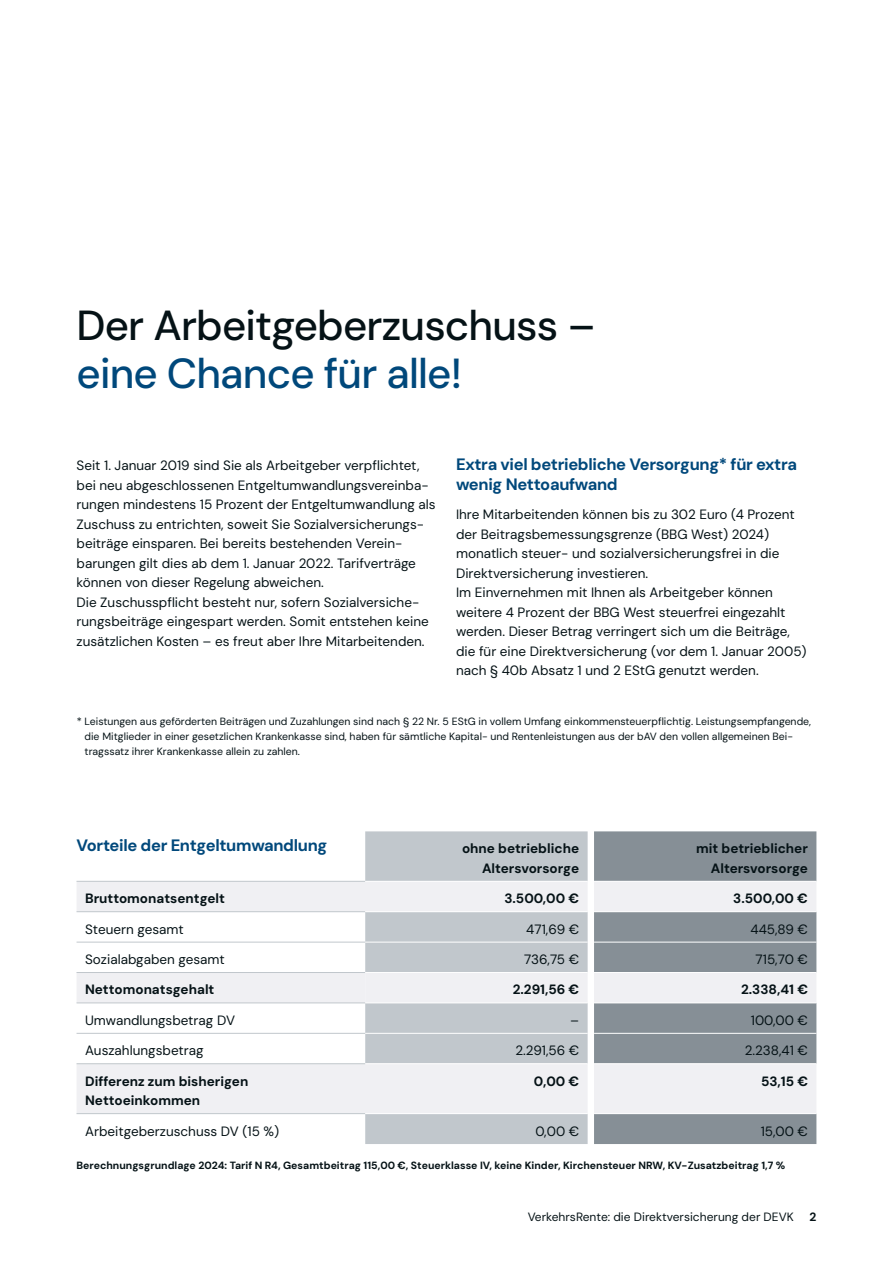
<style>
.page{position:relative;width:893px;height:1263px;background:#fff}
.page>*{position:absolute;margin:0;border:0;box-sizing:border-box;transform-origin:0 0}
.t1{font:500 42px "DM Sans";letter-spacing:-.02em;color:#051216}
.t2{font:500 42px "DM Sans";letter-spacing:-.02em;color:#00487b}
.t3{font:700 16.5px/19.5px "DM Sans";letter-spacing:-.02em;color:#00487b}
.t4{font:13.5px/19.5px "DM Sans";color:#051216}
.t5{font:700 13.5px/19.5px "DM Sans";color:#051216;text-align:right}
.t6{font:12px "DM Sans";color:#051216}
.t7{font:700 12px "DM Sans";color:#051216}
.t8{font:10.5px/15px "DM Sans";color:#051216}
.t9{font:700 10.5px "DM Sans";color:#051216}
</style>
<div class="page">
<div style="left:365px;top:831px;width:223px;height:313px;background:#c1c7cc"></div>
<div style="left:594px;top:831px;width:222px;height:313px;background:#868f96"></div>
<svg style="left:77px;top:882px;width:739px;height:231px"></svg>
<div style="left:365px;top:972px;width:451px;height:31px;background:#f0f0f3"></div>
<hr style="left:77px;top:881px;width:288px;height:1px;background:#c1c7cc">
<hr style="left:77px;top:911px;width:288px;height:1px;background:#c1c7cc">
<hr style="left:77px;top:942px;width:288px;height:1px;background:#c1c7cc">
<hr style="left:77px;top:972px;width:288px;height:1px;background:#c1c7cc">
<hr style="left:77px;top:1003px;width:288px;height:1px;background:#c1c7cc">
<hr style="left:77px;top:1033px;width:288px;height:1px;background:#c1c7cc">
<hr style="left:77px;top:1063px;width:288px;height:1px;background:#c1c7cc">
<hr style="left:77px;top:1113px;width:288px;height:1px;background:#c1c7cc">
<hr style="left:365px;top:881px;width:223px;height:1px;background:#fff">
<hr style="left:365px;top:911px;width:223px;height:1px;background:#fff">
<hr style="left:365px;top:942px;width:223px;height:1px;background:#fff">
<hr style="left:365px;top:972px;width:223px;height:1px;background:#fff">
<hr style="left:365px;top:1003px;width:223px;height:1px;background:#fff">
<hr style="left:365px;top:1033px;width:223px;height:1px;background:#fff">
<hr style="left:365px;top:1063px;width:223px;height:1px;background:#fff">
<hr style="left:365px;top:1113px;width:223px;height:1px;background:#fff">
<hr style="left:594px;top:881px;width:222px;height:1px;background:#fff">
<hr style="left:594px;top:911px;width:222px;height:1px;background:#fff">
<hr style="left:594px;top:942px;width:222px;height:1px;background:#fff">
<hr style="left:594px;top:972px;width:222px;height:1px;background:#fff">
<hr style="left:594px;top:1003px;width:222px;height:1px;background:#fff">
<hr style="left:594px;top:1033px;width:222px;height:1px;background:#fff">
<hr style="left:594px;top:1063px;width:222px;height:1px;background:#fff">
<hr style="left:594px;top:1113px;width:222px;height:1px;background:#fff">
<h1 class="t1" style="left:77px;top:300px;width:521px">Der Arbeitgeberzuschuss –</h1>
<h1 class="t2" style="left:77px;top:358px;width:387px">eine Chance für alle!</h1>
<p class="t4" style="left:77px;top:456px;width:361px">Seit 1. Januar 2019 sind Sie als Arbeitgeber verpflichtet, bei neu abgeschlossenen Entgeltumwandlungsvereinba&shy;rungen mindestens 15 Prozent der Entgeltumwandlung als Zuschuss zu entrichten, soweit Sie Sozialversicherungs&shy;beiträge einsparen. Bei bereits bestehenden Verein&shy;barungen gilt dies ab dem 1. Januar 2022. Tarifverträge können von dieser Regelung abweichen.<br>Die Zuschusspflicht besteht nur, sofern Sozialversiche&shy;rungsbeiträge eingespart werden. Somit entstehen keine zusätzlichen Kosten – es freut aber Ihre Mitarbeitenden.</p>
<p class="t3" style="left:456px;top:456px;width:343px">Extra viel betriebliche Versorgung* für extra wenig Nettoaufwand</p>
<p class="t4" style="left:456px;top:505px;width:352px">Ihre Mitarbeitenden können bis zu 302 Euro (4 Prozent der Beitragsbemessungsgrenze (BBG West) 2024) monatlich steuer- und sozialversicherungsfrei in die Direktversicherung investieren.<br>Im Einvernehmen mit Ihnen als Arbeitgeber können weitere 4 Prozent der BBG West steuerfrei eingezahlt werden. Dieser Betrag verringert sich um die Beiträge, die für eine Direktversicherung (vor dem 1. Januar 2005) nach § 40b Absatz 1 und 2 EStG genutzt werden.</p>
<p class="t8" style="left:85px;top:713px;width:728px;text-indent:-8px">* Leistungen aus geförderten Beiträgen und Zuzahlungen sind nach § 22 Nr. 5 EStG in vollem Umfang einkommensteuerpflichtig. Leistungsempfangende, die Mitglieder in einer gesetzlichen Krankenkasse sind, haben für sämtliche Kapital- und Rentenleistungen aus der bAV den vollen allgemeinen Bei&shy;tragssatz ihrer Krankenkasse allein zu zahlen.</p>
<p class="t3" style="left:77px;top:837px;width:252px">Vorteile der Entgeltumwandlung</p>
<p class="t5" style="left:462px;top:840px;width:119px">ohne betriebliche<br>Altersvorsorge</p>
<p class="t5" style="left:696px;top:840px;width:113px">mit betrieblicher<br>Altersvorsorge</p>
<p class="t5" style="left:85px;top:890px;width:141px">Bruttomonatsentgelt</p>
<p class="t5" style="left:504px;top:890px;width:76px">3.500,00 €</p>
<p class="t5" style="left:733px;top:890px;width:76px">3.500,00 €</p>
<p class="t4" style="left:85px;top:920px;width:100px">Steuern gesamt</p>
<p class="t4" style="left:526px;top:920px;width:54px">471,69 €</p>
<p class="t4" style="left:750px;top:920px;width:59px">445,89 €</p>
<p class="t4" style="left:85px;top:950px;width:141px">Sozialabgaben gesamt</p>
<p class="t4" style="left:524px;top:950px;width:56px">736,75 €</p>
<p class="t4" style="left:755px;top:950px;width:54px">715,70 €</p>
<p class="t5" style="left:85px;top:981px;width:131px">Nettomonatsgehalt</p>
<p class="t5" style="left:513px;top:981px;width:68px">2.291,56 €</p>
<p class="t5" style="left:741px;top:981px;width:68px">2.338,41 €</p>
<p class="t4" style="left:85px;top:1011px;width:151px">Umwandlungsbetrag DV</p>
<p class="t4" style="left:570px;top:1011px;width:11px">–</p>
<p class="t4" style="left:751px;top:1011px;width:59px">100,00 €</p>
<p class="t4" style="left:85px;top:1041px;width:120px">Auszahlungsbetrag</p>
<p class="t4" style="left:515px;top:1041px;width:65px">2.291,56 €</p>
<p class="t4" style="left:745px;top:1041px;width:65px">2.238,41 €</p>
<p class="t5" style="left:85px;top:1072px;width:165px;text-align:left">Differenz zum bisherigen<br>Nettoeinkommen</p>
<p class="t5" style="left:534px;top:1072px;width:47px">0,00 €</p>
<p class="t5" style="left:761px;top:1072px;width:49px">53,15 €</p>
<p class="t4" style="left:85px;top:1122px;width:196px">Arbeitgeberzuschuss DV (15 %)</p>
<p class="t4" style="left:535px;top:1122px;width:45px">0,00 €</p>
<p class="t4" style="left:761px;top:1122px;width:49px">15,00 €</p>
<p class="t9" style="left:77px;top:1162px;width:710px">Berechnungsgrundlage 2024: Tarif N R4, Gesamtbeitrag 115,00 €, Steuerklasse IV, keine Kinder, Kirchensteuer NRW, KV-Zusatzbeitrag 1,7 %</p>
<p class="t6" style="left:528px;top:1211px;width:267px">VerkehrsRente: die Direktversicherung der DEVK</p>
<p class="t7" style="left:809px;top:1212px;width:8px">2</p>
</div>
